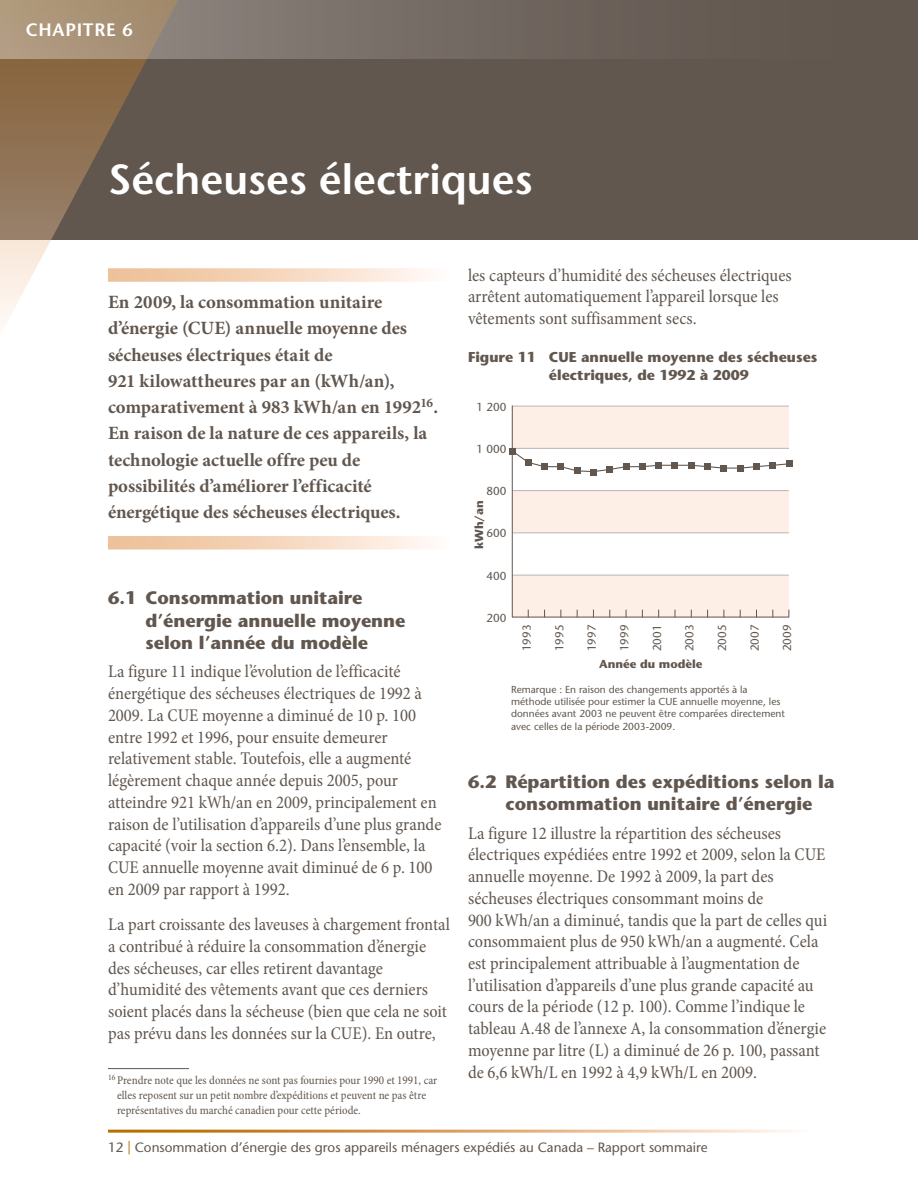
<style>
.page{position:relative;width:918px;height:1188px;background:#fff}
.page>*{position:absolute;margin:0;border:0;box-sizing:border-box;transform-origin:0 0}
.t1{font:600 42px "Stone Sans Std";color:#fff}
.t2{font:700 18.75px/26.2px "Minion Pro";color:#61574f}
.t3{font:condensed 18px/21.8px "Minion Pro";color:#61574f}
.t4{font:700 18px/22.5px "Stone Sans Std";color:#61574f}
.t5{font:600 18px "Stone Sans Std";letter-spacing:.04em;color:#fff}
.t6{font:700 14.25px/18px "Stone Sans Std";color:#61574f}
.t7{font:500 13.5px "Stone Sans Std";color:#61574f}
.t8{font:condensed 12px/15px "Minion Pro";color:#61574f}
.t9{font:500 11.55px "Stone Sans Std";color:#61574f}
.t10{font:700 11.55px "Stone Sans Std";color:#61574f}
.t11{font:500 10.2px/12.1px "Stone Sans Std";color:#61574f}
.s1{color:#b86e00}
</style>
<div class="page">
<div style="left:0;top:0;width:918px;height:239px;background:#61574f"></div>
<svg style="left:0;top:59px;width:193px;height:264px"></svg>
<svg style="left:0;top:0;width:596px;height:59px"></svg>
<svg style="left:108px;top:268px;width:320px;height:14px;background:#f5d9c0"></svg>
<svg style="left:108px;top:536px;width:320px;height:14px;background:#f5d9c0"></svg>
<hr style="left:108px;top:1068px;width:81px;height:1px;background:#61574f">
<div style="left:512px;top:575px;width:277px;height:42px;background:#feefe6"></div>
<div style="left:512px;top:491px;width:277px;height:42px;background:#feefe6"></div>
<div style="left:512px;top:406px;width:277px;height:42px;background:#feefe6"></div>
<hr style="left:513px;top:406px;width:276px;height:1px;background:#b9b6b5">
<hr style="left:513px;top:448px;width:276px;height:1px;background:#b9b6b5">
<hr style="left:513px;top:490px;width:276px;height:1px;background:#b9b6b5">
<hr style="left:513px;top:532px;width:276px;height:1px;background:#b9b6b5">
<hr style="left:513px;top:575px;width:276px;height:1px;background:#b9b6b5">
<hr style="left:512px;top:405px;width:1px;height:212px;background:#61574f">
<hr style="left:512px;top:617px;width:277px;height:1px;background:#61574f">
<div style="left:509px;top:448px;width:7px;height:7px;background:#61574f"></div>
<div style="left:574px;top:468px;width:7px;height:6px;background:#61574f"></div>
<div style="left:590px;top:469px;width:7px;height:7px;background:#61574f"></div>
<svg style="left:511px;top:453px;width:275px;height:20px"></svg>
<div style="left:737px;top:465px;width:7px;height:6px;background:#61574f"></div>
<div style="left:753px;top:463px;width:7px;height:7px;background:#61574f"></div>
<div style="left:769px;top:462px;width:7px;height:7px;background:#61574f"></div>
<div style="left:786px;top:460px;width:6px;height:7px;background:#61574f"></div>
<p class="t5" style="left:26px;top:19px;width:109px">chapitre 6</p>
<h1 class="t1" style="left:108px;top:154px;width:426px">Sécheuses électriques</h1>
<p class="t2" style="left:108px;top:289px;width:332px">En 2009, la consommation unitaire d’énergie (CUE) annuelle moyenne des sécheuses électriques était de<br>921 kilowattheures par an (kWh/an), comparativement à 983 kWh/an en 1992<sup>16</sup>.<br>En raison de la nature de ces appareils, la technologie actuelle offre peu de possibilités d’améliorer l’efficacité énergétique des sécheuses électriques.</p>
<p class="t4" style="left:145px;top:587px;width:262px;text-indent:-37px">6.1 Consommation unitaire d’énergie annuelle moyenne selon l’année du modèle</p>
<p class="t3" style="left:108px;top:661px;width:335px">La figure 11 indique l’évolution de l’efficacité énergétique des sécheuses électriques de 1992 à 2009. La CUE moyenne a diminué de 10 p. 100 entre 1992 et 1996, pour ensuite demeurer relativement stable. Toutefois, elle a augmenté légèrement chaque année depuis 2005, pour atteindre 921 kWh/an en 2009, principalement en raison de l’utilisation d’appareils d’une plus grande capacité (voir la section 6.2). Dans l’ensemble, la CUE annuelle moyenne avait diminué de 6 p. 100 en 2009 par rapport à 1992.</p>
<p class="t3" style="left:108px;top:914px;width:343px">La part croissante des laveuses à chargement frontal a contribué à réduire la consommation d’énergie des sécheuses, car elles retirent davantage d’humidité des vêtements avant que ces derniers soient placés dans la sécheuse (bien que cela ne soit pas prévu dans les données sur la CUE). En outre,</p>
<p class="t8" style="left:117px;top:1072px;width:322px;text-indent:-9px"><sup>16</sup> Prendre note que les données ne sont pas fournies pour 1990 et 1991, car elles reposent sur un petit nombre d’expéditions et peuvent ne pas être représentatives du marché canadien pour cette période.</p>
<p class="t3" style="left:468px;top:264px;width:325px">les capteurs d’humidité des sécheuses électriques arrêtent automatiquement l’appareil lorsque les vêtements sont suffisamment secs.</p>
<p class="t6" style="left:549px;top:348px;width:270px;text-indent:-81px">Figure 11 CUE annuelle moyenne des sécheuses électriques, de 1992 à 2009</p>
<p class="t9" style="left:477px;top:400px;width:31px">1 200</p>
<p class="t9" style="left:477px;top:442px;width:31px">1 000</p>
<p class="t9" style="left:487px;top:484px;width:21px">800</p>
<p class="t10" style="left:472px;top:549px;width:50px;rotate:-90deg">kWh/an</p>
<p class="t9" style="left:487px;top:527px;width:21px">600</p>
<p class="t9" style="left:487px;top:569px;width:21px">400</p>
<p class="t9" style="left:487px;top:611px;width:21px">200</p>
<p class="t9" style="left:520px;top:651px;width:28px;rotate:-90deg">1993</p>
<p class="t9" style="left:553px;top:651px;width:28px;rotate:-90deg">1995</p>
<p class="t9" style="left:585px;top:651px;width:28px;rotate:-90deg">1997</p>
<p class="t9" style="left:618px;top:651px;width:28px;rotate:-90deg">1999</p>
<p class="t9" style="left:650px;top:651px;width:28px;rotate:-90deg">2001</p>
<p class="t9" style="left:683px;top:651px;width:28px;rotate:-90deg">2003</p>
<p class="t9" style="left:715px;top:651px;width:28px;rotate:-90deg">2005</p>
<p class="t9" style="left:748px;top:651px;width:28px;rotate:-90deg">2007</p>
<p class="t9" style="left:780px;top:651px;width:28px;rotate:-90deg">2009</p>
<p class="t10" style="left:599px;top:657px;width:105px">Année du modèle</p>
<p class="t11" style="left:511px;top:684px;width:275px">Remarque : En raison des changements apportés à la méthode utilisée pour estimer la CUE annuelle moyenne, les données avant 2003 ne peuvent être comparées directement avec celles de la période 2003-2009.</p>
<p class="t4" style="left:505px;top:770px;width:331px;text-indent:-37px">6.2 Répartition des expéditions selon la consommation unitaire d’énergie</p>
<p class="t3" style="left:468px;top:822px;width:361px">La figure 12 illustre la répartition des sécheuses électriques expédiées entre 1992 et 2009, selon la CUE annuelle moyenne. De 1992 à 2009, la part des sécheuses électriques consommant moins de<br>900 kWh/an a diminué, tandis que la part de celles qui consommaient plus de 950 kWh/an a augmenté. Cela est principalement attribuable à l’augmentation de l’utilisation d’appareils d’une plus grande capacité au cours de la période (12 p. 100). Comme l’indique le tableau A.48 de l’annexe A, la consommation d’énergie moyenne par litre (L) a diminué de 26 p. 100, passant de 6,6 kWh/L en 1992 à 4,9 kWh/L en 2009.</p>
<p class="t7" style="left:108px;top:1139px;width:601px">12 <span class="s1">|</span> Consommation d’énergie des gros appareils ménagers expédiés au Canada – Rapport sommaire</p>
</div>
